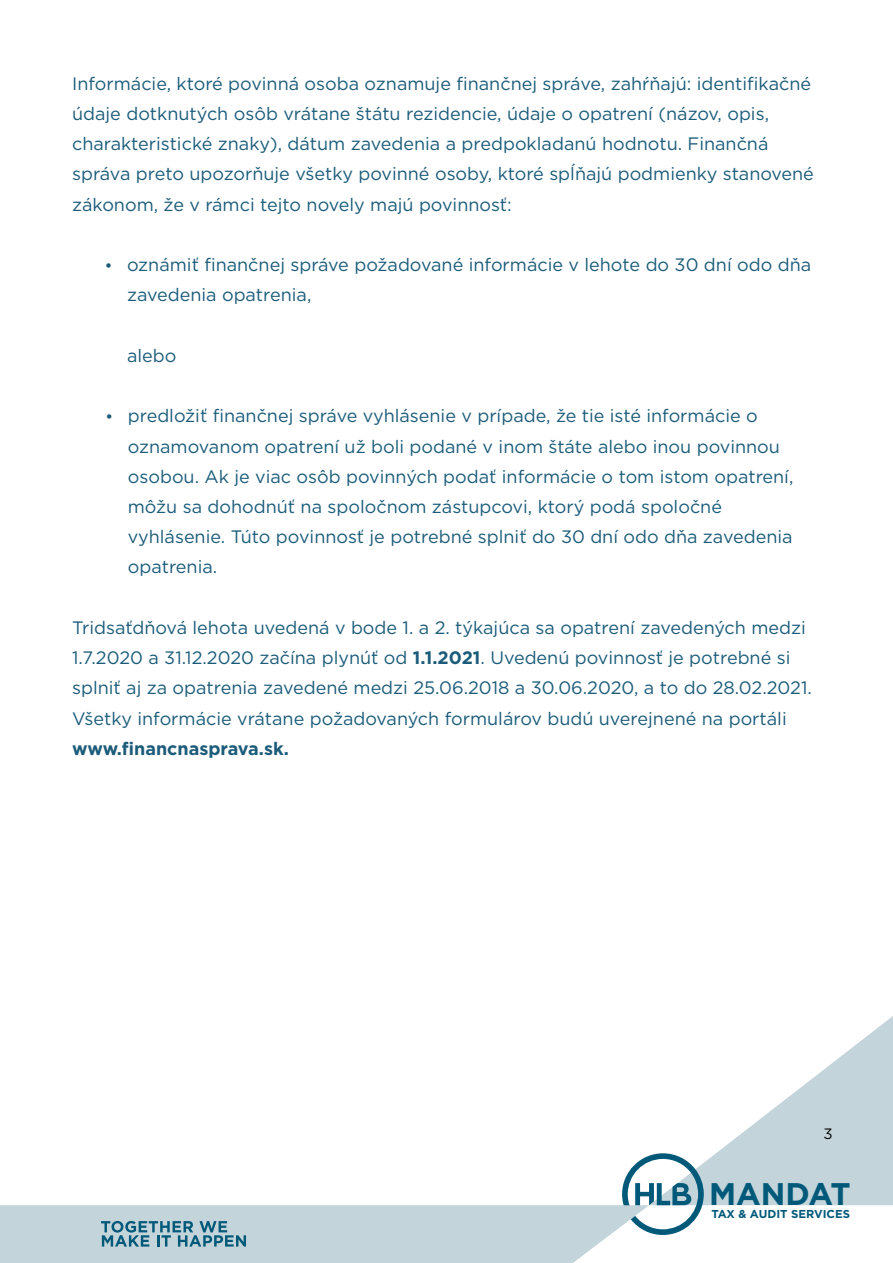
<style>
.page{position:relative;width:893px;height:1263px;background:#fff}
.page>*{position:absolute;margin:0;border:0;box-sizing:border-box;transform-origin:0 0}
.t1{font:700 31.2px "Gotham";color:#005979}
.t2{font:18px/30.3px "Gotham";color:#1c5c7a}
.t3{font:700 18px "Gotham";color:#1c5c7a}
.t4{font:15px "Gotham";color:#000}
.t5{font:700 11.4px "Gotham";color:#005979}
.s1{font-weight:700}
</style>
<div class="page">
<svg style="left:704px;top:1016px;width:189px;height:189px;fill:#c3d4da"></svg>
<svg style="left:0;top:1153px;width:704px;height:110px"></svg>
<p class="t2" style="left:72px;top:69px;width:743px">Informácie, ktoré povinná osoba oznamuje finančnej správe, zahŕňajú: identifikačné údaje dotknutých osôb vrátane štátu rezidencie, údaje o opatrení (názov, opis, charakteristické znaky), dátum zavedenia a predpokladanú hodnotu. Finančná správa preto upozorňuje všetky povinné osoby, ktoré spĺňajú podmienky stanovené zákonom, že v rámci tejto novely majú povinnosť:</p>
<p class="t2" style="left:127px;top:250px;width:686px">oznámiť finančnej správe požadované informácie v lehote do 30 dní odo dňa zavedenia opatrenia,</p>
<p class="t2" style="left:127px;top:341px;width:51px">alebo</p>
<p class="t2" style="left:128px;top:402px;width:667px">predložiť finančnej správe vyhlásenie v prípade, že tie isté informácie o oznamovanom opatrení už boli podané v inom štáte alebo inou povinnou osobou. Ak je viac osôb povinných podať informácie o tom istom opatrení, môžu sa dohodnúť na spoločnom zástupcovi, ktorý podá spoločné vyhlásenie. Túto povinnosť je potrebné splniť do 30 dní odo dňa zavedenia opatrenia.</p>
<p class="t2" style="left:72px;top:613px;width:741px">Tridsaťdňová lehota uvedená v bode 1. a 2. týkajúca sa opatrení zavedených medzi 1.7.2020 a 31.12.2020 začína plynúť od <span class="s1">1.1.2021</span>. Uvedenú povinnosť je potrebné si splniť aj za opatrenia zavedené medzi 25.06.2018 a 30.06.2020, a to do 28.02.2021.<br>Všetky informácie vrátane požadovaných formulárov budú uverejnené na portáli</p>
<p class="t3" style="left:72px;top:740px;width:218px">www.financnasprava.sk.</p>
<p class="t4" style="left:823px;top:1126px;width:11px">3</p>
<h1 class="t1" style="left:709px;top:1180px;width:143px">MANDAT</h1>
<p class="t5" style="left:711px;top:1209px;width:140px">TAX &amp; AUDIT SERVICES</p>
</div>
